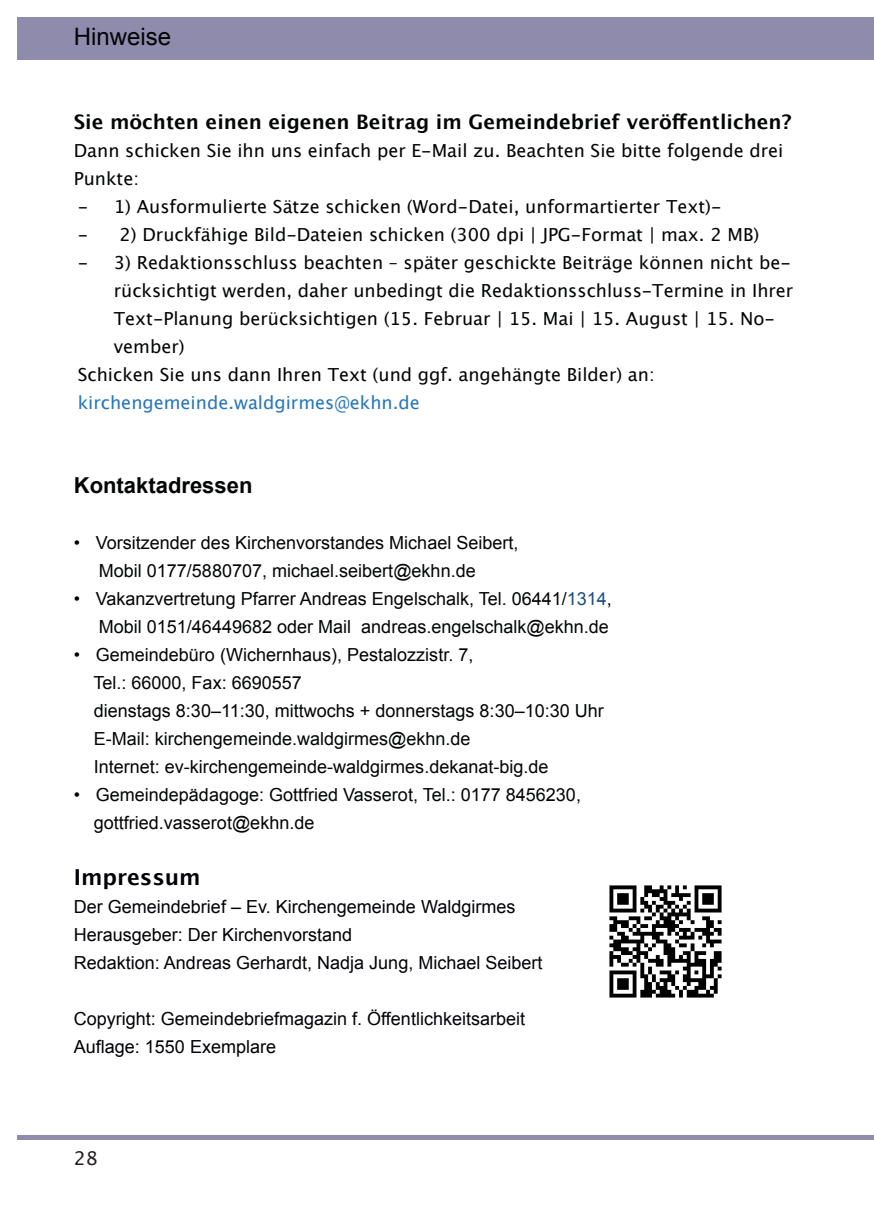
<style>
.page{position:relative;width:874px;height:1225px;background:#fff}
.page>*{position:absolute;margin:0;border:0;box-sizing:border-box;transform-origin:0 0}
.t1{font:24px "Arial";color:#030505}
.t2{font:700 22px "Arial";color:#030505}
.t3{font:700 22px "Lucida Grande";color:#020206}
.t4{font:700 20px "Lucida Grande";color:#030505}
.t5{font:19px "Lucida Grande";color:#231f20}
.t6{font:18px/28px "Arial";color:#030505}
.t7{font:18px/28px "Lucida Grande";color:#030505}
.t8{font:18px/28px "Arial";color:#020206}
.t9{font:18px "Lucida Grande";color:#2675bc}
.s1{color:#1d4c7d}
</style>
<div class="page">
<div style="left:17px;top:17px;width:856px;height:43px;background:#8e8bad"></div>
<hr style="left:17px;top:1135px;width:856px;height:4px;background:#8e8bad">
<img style="left:609px;top:885px;width:113px;height:113px">
<h1 class="t1" style="left:74px;top:28px;width:99px">Hinweise</h1>
<p class="t4" style="left:74px;top:113px;width:719px">Sie möchten einen eigenen Beitrag im Gemeindebrief veröffentlichen?</p>
<p class="t7" style="left:74px;top:138px;width:710px">Dann schicken Sie ihn uns einfach per E-Mail zu. Beachten Sie bitte folgende drei<br>Punkte:</p>
<p class="t7" style="left:78px;top:194px;width:645px">- 1) Ausformulierte Sätze schicken (Word-Datei, unformartierter Text)-</p>
<p class="t7" style="left:78px;top:222px;width:682px">- 2) Druckfähige Bild-Dateien schicken (300 dpi | JPG-Format | max. 2 MB)</p>
<p class="t7" style="left:78px;top:250px;width:714px">- 3) Redaktionsschluss beachten – später geschickte Beiträge können nicht be-</p>
<p class="t7" style="left:114px;top:278px;width:680px">rücksichtigt werden, daher unbedingt die Redaktionsschluss-Termine in Ihrer</p>
<p class="t7" style="left:114px;top:306px;width:662px">Text-Planung berücksichtigen (15. Februar | 15. Mai | 15. August | 15. No-</p>
<p class="t7" style="left:114px;top:334px;width:72px">vember)</p>
<p class="t7" style="left:78px;top:362px;width:578px">Schicken Sie uns dann Ihren Text (und ggf. angehängte Bilder) an:</p>
<p class="t9" style="left:78px;top:395px;width:343px">kirchengemeinde.waldgirmes@ekhn.de</p>
<p class="t2" style="left:74px;top:477px;width:180px">Kontaktadressen</p>
<p class="t6" style="left:99px;top:530px;width:421px;text-indent:-25px">• Vorsitzender des Kirchenvorstandes Michael Seibert,<br>Mobil 0177/5880707, michael.seibert@ekhn.de</p>
<p class="t6" style="left:74px;top:586px;width:539px;text-align:right">• Vakanzvertretung Pfarrer Andreas Engelschalk, Tel. 06441/<span class="s1">1314</span>,<br>Mobil 0151/46449682 oder Mail andreas.engelschalk@ekhn.de</p>
<p class="t6" style="left:93px;top:642px;width:511px;text-indent:-20px">• Gemeindebüro (Wichernhaus), Pestalozzistr. 7,<br>Tel.: 66000, Fax: 6690557<br>dienstags 8:30–11:30, mittwochs + donnerstags 8:30–10:30 Uhr E-Mail: kirchengemeinde.waldgirmes@ekhn.de<br>Internet: ev-kirchengemeinde-waldgirmes.dekanat-big.de</p>
<p class="t6" style="left:94px;top:782px;width:488px;text-indent:-20px">• Gemeindepädagoge: Gottfried Vasserot, Tel.: 0177 8456230, gottfried.vasserot@ekhn.de</p>
<p class="t3" style="left:74px;top:868px;width:128px">Impressum</p>
<p class="t8" style="left:74px;top:894px;width:470px">Der Gemeindebrief – Ev. Kirchengemeinde Waldgirmes<br>Herausgeber: Der Kirchenvorstand<br>Redaktion: Andreas Gerhardt, Nadja Jung, Michael Seibert</p>
<p class="t8" style="left:74px;top:1006px;width:452px">Copyright: Gemeindebriefmagazin f. Öffentlichkeitsarbeit<br>Auflage: 1550 Exemplare</p>
<p class="t5" style="left:74px;top:1150px;width:26px">28</p>
</div>
